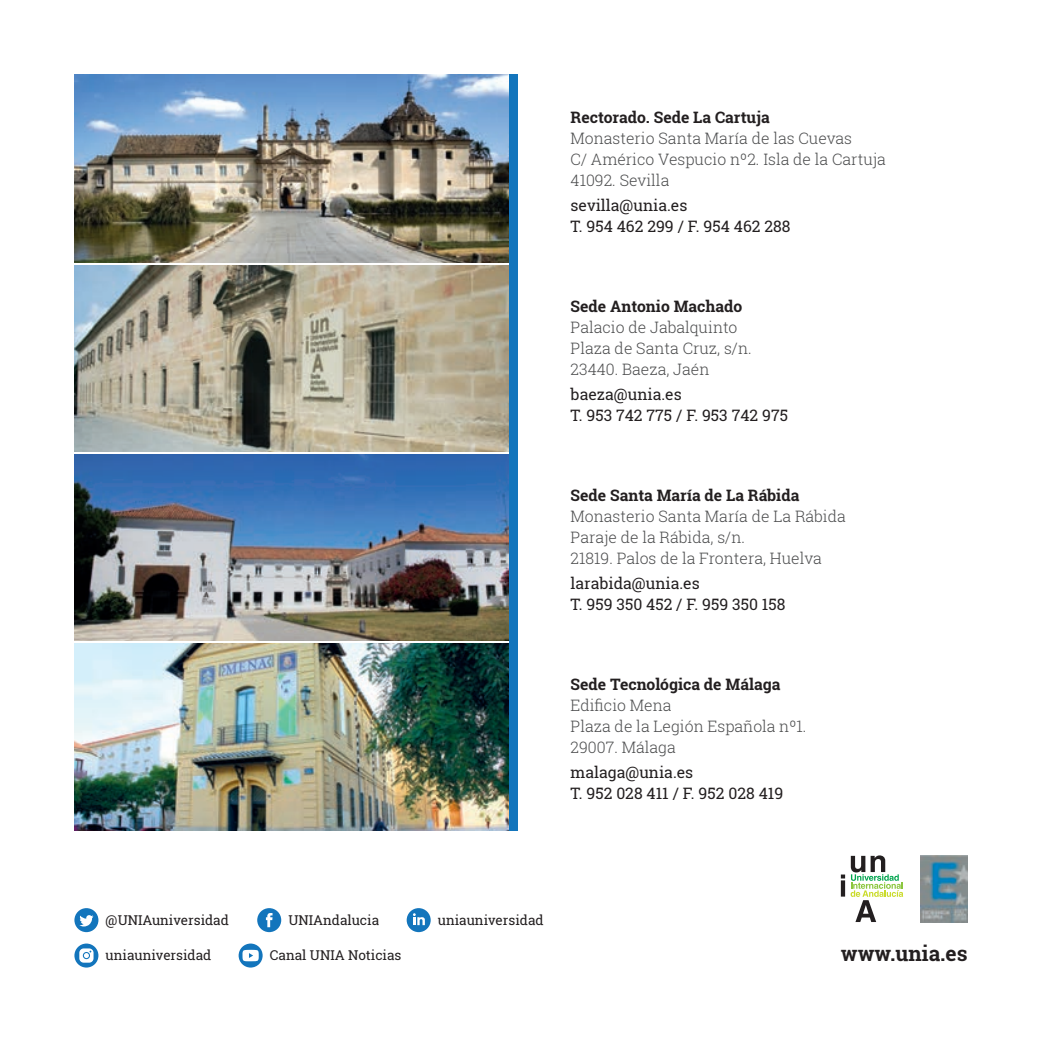
<style>
.page{position:relative;width:1042px;height:1042px;background:#fff}
.page>*{position:absolute;margin:0;border:0;box-sizing:border-box;transform-origin:0 0}
.t1{font:700 21px "Roboto Slab";color:#231f20}
.t2{font:300 15.75px/21px "Roboto Slab";color:#4b4c4d}
.t3{font:15.75px/21px "Roboto Slab";color:#231f20}
.t4{font:700 15.75px "Roboto Slab";color:#231f20}
.t5{font:13.47px "Roboto Slab";color:#231f20}
</style>
<div class="page">
<img style="left:74px;top:74px;width:435px;height:756px">
<hr style="left:74px;top:263px;width:444px;height:2px;background:#fff">
<hr style="left:74px;top:452px;width:444px;height:2px;background:#fff">
<hr style="left:74px;top:641px;width:444px;height:2px;background:#fff">
<svg style="left:841px;top:855px;width:62px;height:67px"></svg>
<img style="left:921px;top:855px;width:46px;height:67px">
<div style="left:509px;top:74px;width:9px;height:756px;background:#1375bc"></div>
<div style="left:74px;top:908px;width:24px;height:24px;background:#1375bc;border-radius:50%"></div>
<svg style="left:79px;top:915px;width:14px;height:11px"></svg>
<div style="left:257px;top:908px;width:24px;height:24px;background:#1375bc;border-radius:50%"></div>
<svg style="left:266px;top:913px;width:6px;height:14px"></svg>
<div style="left:407px;top:908px;width:24px;height:24px;background:#1375bc;border-radius:50%"></div>
<svg style="left:413px;top:913px;width:12px;height:12px"></svg>
<div style="left:74px;top:943px;width:24px;height:24px;background:#1375bc;border-radius:50%"></div>
<svg style="left:79px;top:948px;width:15px;height:14px"></svg>
<svg style="left:239px;top:943px;width:24px;height:24px"></svg>
<svg style="left:242px;top:950px;width:17px;height:11px"></svg>
<p class="t4" style="left:570px;top:106px;width:201px">Rectorado. Sede La Cartuja</p>
<p class="t2" style="left:570px;top:127px;width:317px">Monasterio Santa María de las Cuevas<br>C/ Américo Vespucio nº2. Isla de la Cartuja<br>41092. Sevilla</p>
<p class="t3" style="left:570px;top:194px;width:221px">sevilla@unia.es<br>T. 954 462 299 / F. 954 462 288</p>
<p class="t4" style="left:570px;top:295px;width:173px">Sede Antonio Machado</p>
<p class="t2" style="left:570px;top:316px;width:183px">Palacio de Jabalquinto<br>Plaza de Santa Cruz, s/n.<br>23440. Baeza, Jaén</p>
<p class="t3" style="left:570px;top:383px;width:219px">baeza@unia.es<br>T. 953 742 775 / F. 953 742 975</p>
<p class="t4" style="left:570px;top:484px;width:230px">Sede Santa María de La Rábida</p>
<p class="t2" style="left:570px;top:505px;width:277px">Monasterio Santa María de La Rábida<br>Paraje de la Rábida, s/n.<br>21819. Palos de la Frontera, Huelva</p>
<p class="t3" style="left:570px;top:572px;width:216px">larabida@unia.es<br>T. 959 350 452 / F. 959 350 158</p>
<p class="t4" style="left:570px;top:673px;width:211px">Sede Tecnológica de Málaga</p>
<p class="t2" style="left:570px;top:694px;width:237px">Edificio Mena<br>Plaza de la Legión Española nº1.<br>29007. Málaga</p>
<p class="t3" style="left:570px;top:761px;width:214px">malaga@unia.es<br>T. 952 028 411 / F. 952 028 419</p>
<p class="t5" style="left:106px;top:911px;width:125px">@UNIAuniversidad</p>
<p class="t5" style="left:288px;top:911px;width:92px">UNIAndalucia</p>
<p class="t5" style="left:438px;top:911px;width:107px">uniauniversidad</p>
<p class="t5" style="left:106px;top:946px;width:107px">uniauniversidad</p>
<p class="t5" style="left:270px;top:946px;width:133px">Canal UNIA Noticias</p>
<h1 class="t1" style="left:841px;top:938px;width:128px">www.unia.es</h1>
</div>
